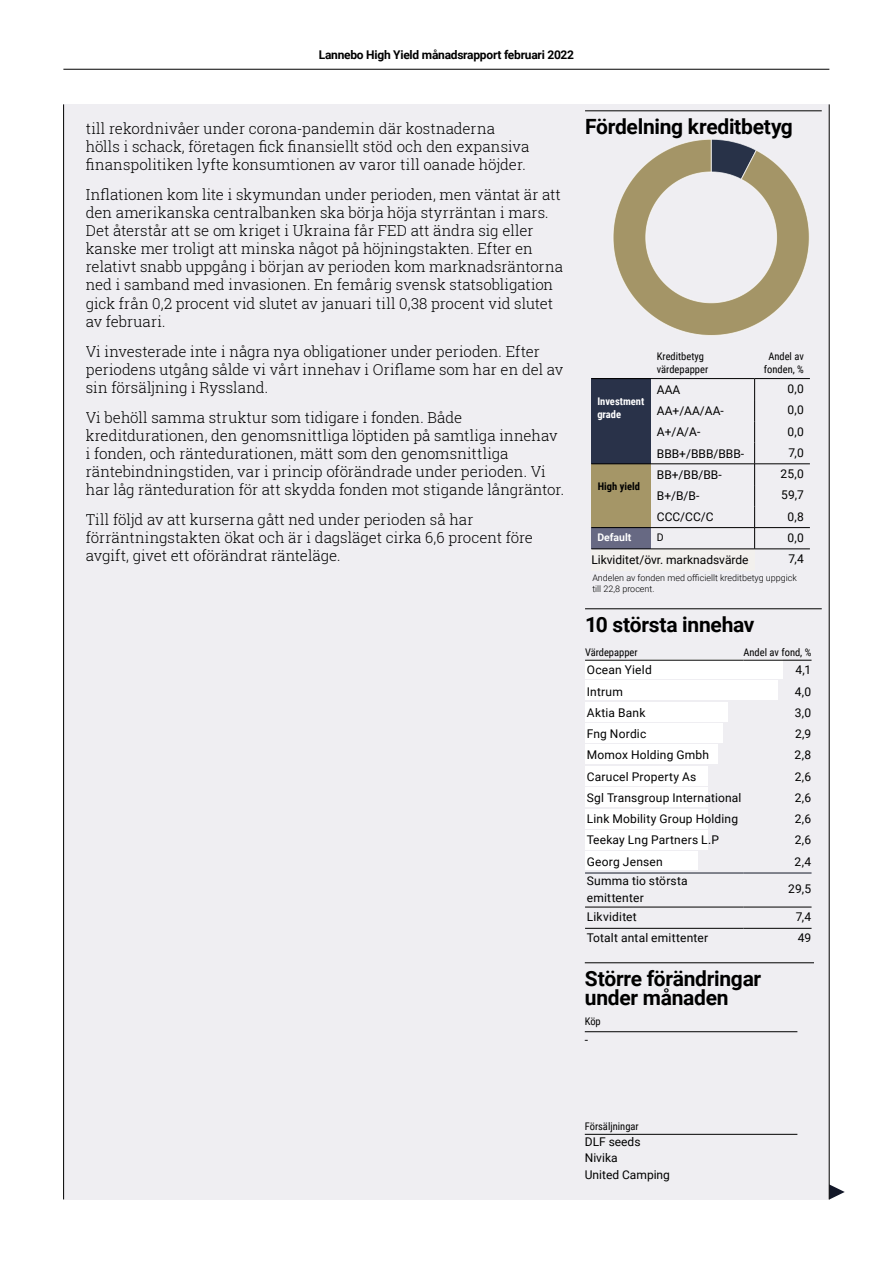
<style>
.page{position:relative;width:893px;height:1263px;background:#fff}
.page>*{position:absolute;margin:0;border:0;box-sizing:border-box;transform-origin:0 0}
.t1{font:700 21px/19.5px "Roboto";letter-spacing:-.015em;color:#000}
.t2{font:300 15px/18px "Roboto Slab";color:#000}
.t3{font:12px/21.3px "Roboto";letter-spacing:.015em;color:#000}
.t4{font:700 12px "Roboto";letter-spacing:-.02em;color:#000}
.t5{font:10.5px/12.6px "Roboto Condensed";color:#000}
.t6{font:700 10.5px/12.6px "Roboto Condensed";color:#fff}
.t7{font:700 10.5px "Roboto Condensed";color:#000}
.t8{font:700 10.5px "Roboto";color:#fff}
.t9{font:10.5px "Roboto";color:#000}
.t10{font:300 9px/10.5px "Roboto";color:#000}
</style>
<div class="page">
<div style="left:64px;top:104px;width:765px;height:1095px;background:#efeef2"></div>
<svg style="left:830px;top:1184px;width:15px;height:15px"></svg>
<hr style="left:63px;top:104px;width:1px;height:1095px;background:#000">
<hr style="left:829px;top:104px;width:1px;height:1095px;background:#000">
<div style="left:586px;top:659px;width:197px;height:19px;background:#fff"></div>
<div style="left:586px;top:680px;width:192px;height:20px;background:#fff"></div>
<div style="left:586px;top:702px;width:142px;height:19px;background:#fff"></div>
<div style="left:586px;top:723px;width:137px;height:20px;background:#fff"></div>
<div style="left:586px;top:745px;width:132px;height:19px;background:#fff"></div>
<div style="left:586px;top:766px;width:122px;height:19px;background:#fff"></div>
<div style="left:586px;top:787px;width:122px;height:20px;background:#fff"></div>
<div style="left:586px;top:809px;width:122px;height:19px;background:#fff"></div>
<div style="left:586px;top:830px;width:122px;height:19px;background:#fff"></div>
<div style="left:586px;top:852px;width:112px;height:18px;background:#fff"></div>
<hr style="left:585px;top:111px;width:237px;height:1px;background:#000">
<hr style="left:585px;top:608px;width:237px;height:1px;background:#000">
<hr style="left:585px;top:873px;width:158px;height:1px;background:#131829">
<hr style="left:743px;top:873px;width:68px;height:1px;background:#131829">
<hr style="left:585px;top:660px;width:158px;height:1px;background:#000">
<hr style="left:743px;top:660px;width:68px;height:1px;background:#000">
<hr style="left:585px;top:907px;width:158px;height:1px;background:#000">
<hr style="left:743px;top:907px;width:68px;height:1px;background:#000">
<hr style="left:585px;top:928px;width:158px;height:1px;background:#000">
<hr style="left:743px;top:928px;width:68px;height:1px;background:#000">
<hr style="left:585px;top:962px;width:229px;height:1px;background:#000">
<hr style="left:585px;top:1031px;width:212px;height:1px;background:#000">
<hr style="left:585px;top:1134px;width:212px;height:1px;background:#000">
<div style="left:591px;top:379px;width:60px;height:85px;background:#293249"></div>
<div style="left:591px;top:464px;width:60px;height:64px;background:#a59667"></div>
<div style="left:591px;top:528px;width:60px;height:21px;background:#676983"></div>
<div style="left:591px;top:549px;width:164px;height:21px;background:#f2f0ed"></div>
<hr style="left:591px;top:378px;width:60px;height:1px;background:#000">
<hr style="left:651px;top:378px;width:104px;height:1px;background:#000">
<hr style="left:755px;top:378px;width:55px;height:1px;background:#000">
<hr style="left:591px;top:549px;width:60px;height:1px;background:#000">
<hr style="left:651px;top:549px;width:104px;height:1px;background:#000">
<hr style="left:755px;top:549px;width:55px;height:1px;background:#000">
<hr style="left:591px;top:464px;width:60px;height:1px;background:#000">
<hr style="left:651px;top:464px;width:104px;height:1px;background:#000">
<hr style="left:755px;top:464px;width:55px;height:1px;background:#000">
<hr style="left:591px;top:527px;width:60px;height:1px;background:#000">
<hr style="left:651px;top:527px;width:104px;height:1px;background:#000">
<hr style="left:755px;top:527px;width:55px;height:1px;background:#000">
<svg style="left:754px;top:379px;width:1px;height:170px"></svg>
<svg style="left:613px;top:139px;width:197px;height:197px"></svg>
<hr style="left:63px;top:69px;width:766px;height:1px;background:#000">
<p class="t4" style="left:319px;top:46px;width:257px">Lannebo High Yield månadsrapport februari 2022</p>
<p class="t2" style="left:86px;top:120px;width:445px">till rekordnivåer under corona-pandemin där kostnaderna hölls i schack, företagen fick finansiellt stöd och den expansiva finanspolitiken lyfte konsumtionen av varor till oanade höjder.</p>
<p class="t2" style="left:86px;top:186px;width:479px">Inflationen kom lite i skymundan under perioden, men väntat är att den amerikanska centralbanken ska börja höja styrräntan i mars.<br>Det återstår att se om kriget i Ukraina får FED att ändra sig eller kanske mer troligt att minska något på höjningstakten. Efter en relativt snabb uppgång i början av perioden kom marknadsräntorna ned i samband med invasionen. En femårig svensk statsobligation gick från 0,2 procent vid slutet av januari till 0,38 procent vid slutet av februari.</p>
<p class="t2" style="left:86px;top:342px;width:479px">Vi investerade inte i några nya obligationer under perioden. Efter periodens utgång sålde vi vårt innehav i Oriflame som har en del av sin försäljning i Ryssland.</p>
<p class="t2" style="left:86px;top:408px;width:480px">Vi behöll samma struktur som tidigare i fonden. Både kreditdurationen, den genomsnittliga löptiden på samtliga innehav i fonden, och räntedurationen, mätt som den genomsnittliga räntebindningstiden, var i princip oförändrade under perioden. Vi har låg ränteduration för att skydda fonden mot stigande långräntor.</p>
<p class="t2" style="left:86px;top:510px;width:449px">Till följd av att kurserna gått ned under perioden så har förräntningstakten ökat och är i dagsläget cirka 6,6 procent före avgift, givet ett oförändrat ränteläge.</p>
<h1 class="t1" style="left:585px;top:116px;width:209px">Fördelning kreditbetyg</h1>
<p class="t5" style="left:657px;top:350px;width:53px">Kreditbetyg värdepapper</p>
<p class="t5" style="left:764px;top:350px;width:41px;text-align:center">Andel av fonden, %</p>
<p class="t3" style="left:781px;top:378px;width:25px;text-align:right">0,0<br>0,0<br>0,0<br>7,0<br>25,0<br>59,7<br>0,8<br>0,0<br>7,4</p>
<p class="t3" style="left:657px;top:378px;width:89px">AAA<br>AA+/AA/AA-<br>A+/A/A-<br>BBB+/BBB/BBB-</p>
<p class="t6" style="left:597px;top:395px;width:48px">Investment grade</p>
<p class="t3" style="left:657px;top:463px;width:66px">BB+/BB/BB-<br>B+/B/B-<br>CCC/CC/C</p>
<p class="t7" style="left:598px;top:479px;width:44px">High yield</p>
<p class="t8" style="left:597px;top:530px;width:36px">Default</p>
<p class="t9" style="left:657px;top:530px;width:8px">D</p>
<p class="t3" style="left:591px;top:548px;width:159px">Likviditet/övr. marknadsvärde</p>
<p class="t10" style="left:592px;top:573px;width:206px">Andelen av fonden med officiellt kreditbetyg uppgick till 22,8 procent.</p>
<h1 class="t1" style="left:585px;top:614px;width:171px">10 största innehav</h1>
<p class="t5" style="left:585px;top:645px;width:54px">Värdepapper</p>
<p class="t5" style="left:743px;top:645px;width:69px">Andel av fond, %</p>
<p class="t3" style="left:587px;top:659px;width:66px">Ocean Yield</p>
<p class="t3" style="left:795px;top:659px;width:17px">4,1</p>
<p class="t3" style="left:587px;top:680px;width:38px">Intrum</p>
<p class="t3" style="left:795px;top:680px;width:18px">4,0</p>
<p class="t3" style="left:587px;top:701px;width:60px">Aktia Bank</p>
<p class="t3" style="left:795px;top:701px;width:18px">3,0</p>
<p class="t3" style="left:587px;top:723px;width:61px">Fng Nordic</p>
<p class="t3" style="left:795px;top:723px;width:18px">2,9</p>
<p class="t3" style="left:587px;top:744px;width:124px">Momox Holding Gmbh</p>
<p class="t3" style="left:795px;top:744px;width:18px">2,8</p>
<p class="t3" style="left:587px;top:765px;width:111px">Carucel Property As</p>
<p class="t3" style="left:795px;top:765px;width:18px">2,6</p>
<p class="t3" style="left:587px;top:786px;width:156px">Sgl Transgroup International</p>
<p class="t3" style="left:795px;top:786px;width:18px">2,6</p>
<p class="t3" style="left:587px;top:808px;width:153px">Link Mobility Group Holding</p>
<p class="t3" style="left:795px;top:808px;width:18px">2,6</p>
<p class="t3" style="left:587px;top:829px;width:134px">Teekay Lng Partners L.P</p>
<p class="t3" style="left:795px;top:829px;width:18px">2,6</p>
<p class="t3" style="left:587px;top:850px;width:77px">Georg Jensen</p>
<p class="t3" style="left:795px;top:850px;width:18px">2,4</p>
<p class="t3" style="left:587px;top:872px;width:102px;line-height:16.5px">Summa tio största emittenter</p>
<p class="t3" style="left:788px;top:878px;width:25px">29,5</p>
<p class="t3" style="left:587px;top:906px;width:52px">Likviditet</p>
<p class="t3" style="left:796px;top:906px;width:17px">7,4</p>
<p class="t3" style="left:587px;top:927px;width:123px">Totalt antal emittenter</p>
<p class="t3" style="left:798px;top:927px;width:15px">49</p>
<h1 class="t1" style="left:585px;top:968px;width:178px">Större förändringar under månaden</h1>
<p class="t5" style="left:585px;top:1015px;width:18px">Köp</p>
<p class="t3" style="left:585px;top:1028px;width:5px">-</p>
<p class="t5" style="left:585px;top:1120px;width:55px">Försäljningar</p>
<p class="t3" style="left:585px;top:1133px;width:87px;line-height:16.8px">DLF seeds<br>Nivika<br>United Camping</p>
</div>
